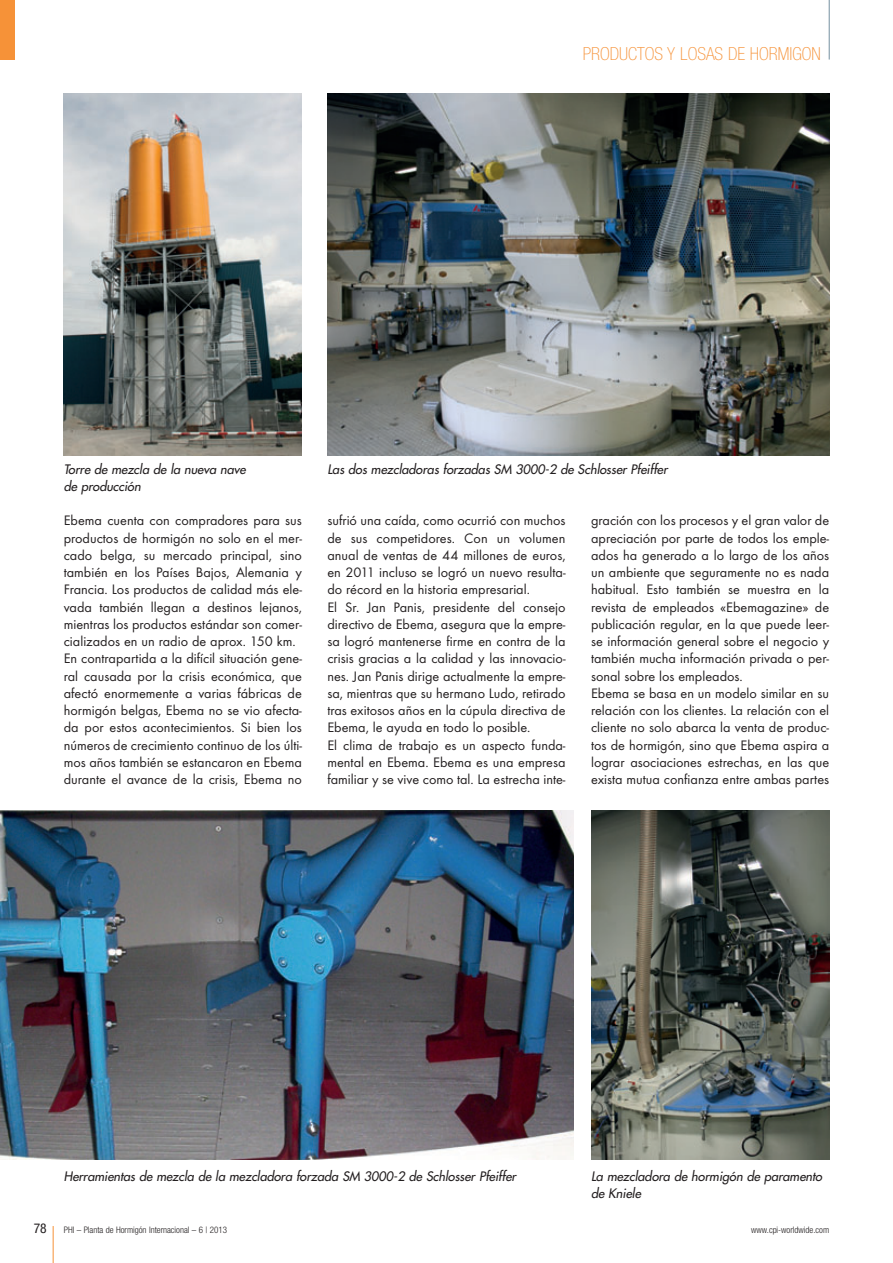
<style>
.page{position:relative;width:893px;height:1263px;background:#fff}
.page>*{position:absolute;margin:0;border:0;box-sizing:border-box;transform-origin:0 0}
.t1{font:100 condensed 18px "Helvetica Neue";color:#f69238}
.t2{font:14.25px/17.2px "Futura T";color:#231f20}
.t3{font:condensed 13.5px "Helvetica Neue";color:#231f20}
.t4{font:italic 12.75px/17.2px "Futura";letter-spacing:-.005em;color:#231f20}
.t5{font:300 condensed 9px "Helvetica Neue";color:#231f20}
</style>
<div class="page">
<hr style="left:53px;top:1226px;width:1px;height:37px;background:#f69238">
<hr style="left:829px;top:0;width:1px;height:60px;background:#73909f">
<div style="left:0;top:0;width:15px;height:60px;background:#f69238"></div>
<img style="left:64px;top:94px;width:238px;height:361px">
<img style="left:327px;top:94px;width:502px;height:361px">
<img style="left:0;top:810px;width:573px;height:349px">
<img style="left:591px;top:810px;width:238px;height:349px">
<p class="t1" style="left:583px;top:47px;width:239px">PRODUCTOS Y LOSAS DE HORMIGON</p>
<p class="t4" style="left:64px;top:461px;width:186px">Torre de mezcla de la nueva nave de producción</p>
<p class="t4" style="left:327px;top:461px;width:344px">Las dos mezcladoras forzadas SM 3000-2 de Schlosser Pfeiffer</p>
<p class="t2" style="left:64px;top:513px;width:240px">Ebema cuenta con compradores para sus productos de hormigón no solo en el mer&shy;cado belga, su mercado principal, sino también en los Países Bajos, Alemania y Francia. Los productos de calidad más ele&shy;vada también llegan a destinos lejanos, mientras los productos estándar son comer&shy;cializados en un radio de aprox. 150 km.<br>En contrapartida a la difícil situación gene&shy;ral causada por la crisis económica, que afectó enormemente a varias fábricas de hormigón belgas, Ebema no se vio afecta&shy;da por estos acontecimientos. Si bien los números de crecimiento continuo de los últi&shy;mos años también se estancaron en Ebema durante el avance de la crisis, Ebema no</p>
<p class="t2" style="left:327px;top:513px;width:240px">sufrió una caída, como ocurrió con muchos de sus competidores. Con un volumen anual de ventas de 44 millones de euros, en 2011 incluso se logró un nuevo resulta&shy;do récord en la historia empresarial.<br>El Sr. Jan Panis, presidente del consejo directivo de Ebema, asegura que la empre&shy;sa logró mantenerse firme en contra de la crisis gracias a la calidad y las innovacio&shy;nes. Jan Panis dirige actualmente la empre&shy;sa, mientras que su hermano Ludo, retirado tras exitosos años en la cúpula directiva de Ebema, le ayuda en todo lo posible.<br>El clima de trabajo es un aspecto funda&shy;mental en Ebema. Ebema es una empresa familiar y se vive como tal. La estrecha inte-</p>
<p class="t2" style="left:591px;top:513px;width:240px">gración con los procesos y el gran valor de apreciación por parte de todos los emple&shy;ados ha generado a lo largo de los años un ambiente que seguramente no es nada habitual. Esto también se muestra en la revista de empleados «Ebemagazine» de publicación regular, en la que puede leer&shy;se información general sobre el negocio y también mucha información privada o per&shy;sonal sobre los empleados.<br>Ebema se basa en un modelo similar en su relación con los clientes. La relación con el cliente no solo abarca la venta de produc&shy;tos de hormigón, sino que Ebema aspira a lograr asociaciones estrechas, en las que exista mutua confianza entre ambas partes</p>
<p class="t4" style="left:64px;top:1168px;width:456px">Herramientas de mezcla de la mezcladora forzada SM 3000-2 de Schlosser Pfeiffer</p>
<p class="t4" style="left:591px;top:1168px;width:235px">La mezcladora de hormigón de paramento de Kniele</p>
<p class="t3" style="left:34px;top:1223px;width:14px">78</p>
<p class="t5" style="left:64px;top:1226px;width:165px">PHI – Planta de Hormigón Internacional – 6 | 2013</p>
<p class="t5" style="left:751px;top:1226px;width:79px">www.cpi-worldwide.com</p>
</div>
